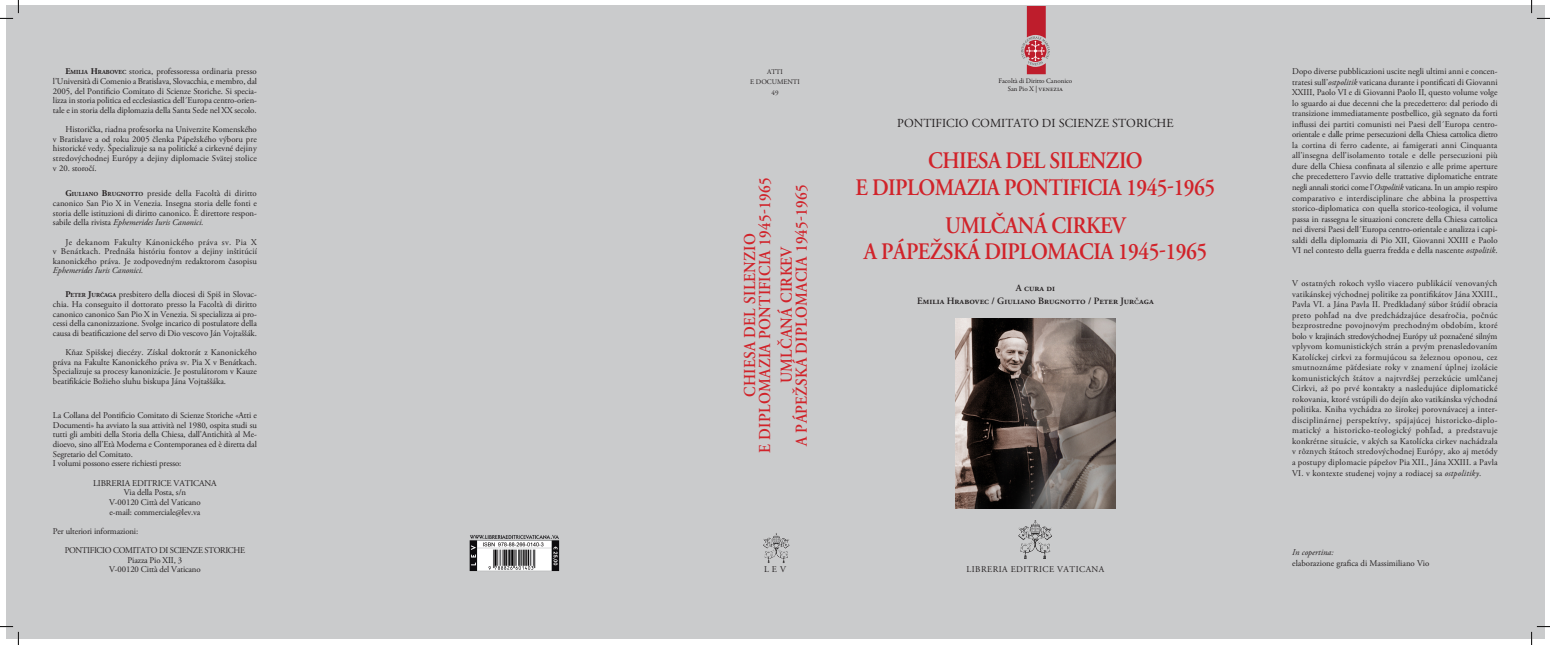
<style>
.page{position:relative;width:1550px;height:645px;background:#fff}
.page>*{position:absolute;margin:0;border:0;box-sizing:border-box;transform-origin:0 0}
.Normale{font:600 23.62px "Adobe Garamond Pro";letter-spacing:-.025em;color:#d1232a;scale:.9 1}
.Normale-2{font:600 23.62px "Adobe Garamond Pro";letter-spacing:.08em;color:#d1232a;scale:.9 1}
.Normale-3{font:600 16.62px "Adobe Garamond Pro";letter-spacing:.02em;color:#d1232a;scale:.9 1}
.Normale-4{font:12.25px "Adobe Garamond Pro";color:#231f20}
.Normale-5{font:600 9.62px "Adobe Garamond Pro";color:#231f20}
.Normale-6{font:8.75px/10.5px "Adobe Garamond Pro";letter-spacing:-.005em;color:#231f20;text-align:justify}
.Normale-7{font:8.75px "Adobe Garamond Pro";letter-spacing:.02em;color:#231f20}
.Normale-8{font:8.75px "Adobe Garamond Pro";letter-spacing:-.04em;color:#231f20}
.Normale-9{font:8.75px "Adobe Garamond Pro";letter-spacing:.05em;color:#231f20}
.Normale-10{font:italic 8.75px "Adobe Garamond Pro";color:#231f20}
.t1{font:7px "Garamond Premr Pro";letter-spacing:-.005em;color:#231f20}
.Normale-11{font:7px "Adobe Garamond Pro";color:#231f20}
.s1{font-weight:700}
.s2{font-weight:700;font-size:6.12px}
.s3{font-style:italic}
.s4{font-weight:400}
</style>
<div class="page">
<div style="left:6px;top:6px;width:1538px;height:632px;background:#cacbcc"></div>
<img style="left:956px;top:319px;width:159px;height:189px">
<img style="left:1018px;top:520px;width:34px;height:39px">
<svg style="left:1021px;top:6px;width:29px;height:68px"></svg>
<img style="left:763px;top:533px;width:27px;height:30px">
<img style="left:469px;top:535px;width:91px;height:36px">
<svg style="left:0;top:0;width:19px;height:19px"></svg>
<svg style="left:0;top:626px;width:19px;height:18px"></svg>
<svg style="left:1531px;top:0;width:19px;height:19px"></svg>
<svg style="left:1531px;top:626px;width:19px;height:18px"></svg>
<p class="Normale-6" style="left:53px;top:67px;width:205px;line-height:9.6px;text-indent:12px"><span class="s1">E</span><span class="s2">MILIA</span> <span class="s1">H</span><span class="s2">RABOVEC</span> storica, professoressa ordinaria presso l’Università di Comenio a Bratislava, Slovacchia, e membro, dal 2005, del Pontificio Comitato di Scienze Storiche. Si specia&shy;lizza in storia politica ed ecclesiastica dell´Europa centro-orien&shy;tale e in storia della diplomazia della Santa Sede nel XX secolo.</p>
<p class="Normale-6" style="left:53px;top:125px;width:205px;line-height:9.6px;text-indent:12px">Historička, riadna profesorka na Univerzite Komenského v Bratislave a od roku 2005 členka Pápežského výboru pre historické vedy. Špecializuje sa na politické a cirkevné dejiny stredovýchodnej Európy a dejiny diplomacie Svätej stolice v 20. storočí.</p>
<p class="Normale-6" style="left:53px;top:189px;width:205px;line-height:9.6px;text-indent:12px"><span class="s1">G</span><span class="s2">IULIANO</span> <span class="s1">B</span><span class="s2">RUGNOTTO</span> preside della Facoltà di diritto canonico San Pio X in Venezia. Insegna storia delle fonti e storia delle istituzioni di diritto canonico. È direttore respon&shy;sabile della rivista <span class="s3">Ephemerides Iuris Canonici.</span></p>
<p class="Normale-6" style="left:53px;top:237px;width:206px;line-height:9.6px;text-indent:12px">Je dekanom Fakulty Kánonického práva sv. Pia X v Benátkach. Prednáša históriu fontov a dejiny inštitúcií kanonického práva. Je zodpovedným redaktorom časopisu <span class="s3">Ephemerides Iuris Canonici.</span></p>
<p class="Normale-6" style="left:53px;top:290px;width:205px;line-height:9.6px;text-indent:12px"><span class="s1">P</span><span class="s2">ETER</span> <span class="s1">J</span><span class="s2">URČAGA</span> presbitero della diocesi di Spiš in Slovac&shy;chia. Ha conseguito il dottorato presso la Facoltà di diritto canonico canonico San Pio X in Venezia. Si specializza ai pro&shy;cessi della canonizzazione. Svolge incarico di postulatore della causa di beatificazione del servo di Dio vescovo Ján Vojtaššák.</p>
<p class="Normale-6" style="left:53px;top:348px;width:205px;line-height:9.6px;text-indent:12px">Kňaz Spišskej diecézy. Získal doktorát z Kanonického práva na Fakulte Kanonického práva sv. Pia X v Benátkach.<br>Špecializuje sa procesy kanonizácie. Je postulátorom v Kauze beatifikácie Božieho sluhu biskupa Jána Vojtaššáka.</p>
<p class="Normale-6" style="left:53px;top:411px;width:205px;line-height:9.6px">La Collana del Pontificio Comitato di Scienze Storiche «Atti e Documenti» ha avviato la sua attività nel 1980, ospita studi su tutti gli ambiti della Storia della Chiesa, dall’Antichità al Me&shy;dioevo, sino all’Età Moderna e Contemporanea ed è diretta dal Segretario del Comitato.</p>
<p class="Normale-6" style="left:53px;top:458px;width:130px">I volumi possono essere richiesti presso:</p>
<p class="Normale-6" style="left:93px;top:478px;width:125px">LIBRERIA EDITRICE VATICANA</p>
<p class="Normale-6" style="left:124px;top:487px;width:64px">Via della Posta, s/n</p>
<p class="Normale-6" style="left:109px;top:497px;width:93px">V-00120 Città del Vaticano</p>
<p class="Normale-6" style="left:110px;top:506px;width:92px">e-mail: commerciale@lev.va</p>
<p class="Normale-6" style="left:53px;top:526px;width:87px">Per ulteriori informazioni:</p>
<p class="Normale-8" style="left:65px;top:545px;width:182px">PONTIFICIO COMITATO DI SCIENZE STORICHE</p>
<p class="Normale-6" style="left:128px;top:555px;width:56px">Piazza Pio XII, 3</p>
<p class="Normale-6" style="left:109px;top:564px;width:93px">V-00120 Città del Vaticano</p>
<p class="Normale-11" style="left:767px;top:67px;width:17px">ATTI</p>
<p class="Normale-11" style="left:750px;top:78px;width:51px">E DOCUMENTI</p>
<p class="Normale-11" style="left:771px;top:88px;width:8px">49</p>
<p class="Normale-3" style="left:755px;top:452px;width:307px;rotate:-90deg">E DIPLOMAZIA PONTIFICIA 1945-1965</p>
<p class="Normale-3" style="left:792px;top:446px;width:292px;rotate:-90deg">A PÁPEŽSKÁ DIPLOMACIA 1945-1965</p>
<p class="Normale-3" style="left:740px;top:396px;width:183px;rotate:-90deg">CHIESA DEL SILENZIO</p>
<p class="Normale-3" style="left:777px;top:383px;width:154px;rotate:-90deg">UMLČANÁ CIRKEV</p>
<p class="Normale-6" style="left:764px;top:563px;width:23px">L E V</p>
<p class="t1" style="left:998px;top:77px;width:75px">Facoltà di Diritto Canonico</p>
<p class="t1" style="left:1008px;top:85px;width:57px">San Pio X | venezia</p>
<p class="Normale-4" style="left:897px;top:116px;width:278px">PONTIFICIO COMITATO DI SCIENZE STORICHE</p>
<p class="Normale-2" style="left:928px;top:147px;width:240px">CHIESA DEL SILENZIO</p>
<p class="Normale" style="left:855px;top:173px;width:401px">E DIPLOMAZIA PONTIFICIA 1945-1965</p>
<p class="Normale" style="left:945px;top:212px;width:198px">UML ČANÁ CIRKEV</p>
<p class="Normale" style="left:864px;top:238px;width:383px">A PÁPEŽSKÁ DIPLOMACIA 1945-1965</p>
<p class="Normale-5" style="left:1016px;top:282px;width:41px">A CURA DI</p>
<p class="Normale-5" style="left:917px;top:295px;width:238px">EMILIA HRABOVEC / GIULIANO BRUGNOTTO / PETER JUR<span class="s4">Č</span>AGA</p>
<p class="Normale-9" style="left:966px;top:563px;width:139px">LIBRERIA EDITRICE VATICANA</p>
<p class="Normale-6" style="left:1292px;top:67px;width:207px">Dopo diverse pubblicazioni uscite negli ultimi anni e concen&shy;tratesi sull’<span class="s3">ostpolitik</span> vaticana durante i pontificati di Giovanni XXIII, Paolo VI e di Giovanni Paolo II, questo volume volge lo sguardo ai due decenni che la precedettero: dal periodo di transizione immediatamente postbellico, già segnato da forti influssi dei partiti comunisti nei Paesi dell´Europa centro&shy;orientale e dalle prime persecuzioni della Chiesa cattolica dietro la cortina di ferro cadente, ai famigerati anni Cinquanta all’insegna dell’isolamento totale e delle persecuzioni più dure della Chiesa confinata al silenzio e alle prime aperture che precedettero l’avvio delle trattative diplomatiche entrate negli annali storici come l’<span class="s3">Ostpolitik</span> vaticana. In un ampio respiro comparativo e interdisciplinare che abbina la prospettiva storico-diplomatica con quella storico-teologica, il volume passa in rassegna le situazioni concrete della Chiesa cattolica nei diversi Paesi dell´Europa centro-orientale e analizza i capi&shy;saldi della diplomazia di Pio XII, Giovanni XXIII e Paolo VI nel contesto della guerra fredda e della nascente <span class="s3">ostpolitik</span>.</p>
<p class="Normale-6" style="left:1292px;top:278px;width:207px">V ostatných rokoch vyšlo viacero publikácií venovaných vatikánskej východnej politike za pontifikátov Jána XXIII., Pavla VI. a Jána Pavla II. Predkladaný súbor štúdií obracia preto pohľad na dve predchádzajúce desaťročia, počnúc bezprostredne povojnovým prechodným obdobím, ktoré bolo v krajinách stredovýchodnej Európy už poznačené silným vplyvom komunistických strán a prvým prenasledovaním Katolíckej cirkvi za formujúcou sa železnou oponou, cez smutnoznáme päťdesiate roky v znamení úplnej izolácie komunistických štátov a najtvrdšej perzekúcie umlčanej Cirkvi, až po prvé kontakty a nasledujúce diplomatické rokovania, ktoré vstúpili do dejín ako vatikánska východná politika. Kniha vychádza zo širokej porovnávacej a inter&shy;disciplinárnej perspektívy, spájajúcej historicko-diplo&shy;matický a historicko-teologický pohľad, a predstavuje konkrétne situácie, v akých sa Katolícka cirkev nachádzala v rôznych štátoch stredovýchodnej Európy, ako aj metódy a postupy diplomacie pápežov Pia XII., Jána XXIII. a Pavla</p>
<p class="Normale-7" style="left:1292px;top:468px;width:191px">VI. v kontexte studenej vojny a rodiacej sa <span class="s3">ostpolitiky</span>.</p>
<p class="Normale-10" style="left:1292px;top:547px;width:43px">In copertina:</p>
<p class="Normale-6" style="left:1292px;top:557px;width:139px">elaborazione grafica di Massimiliano Vio</p>
</div>
